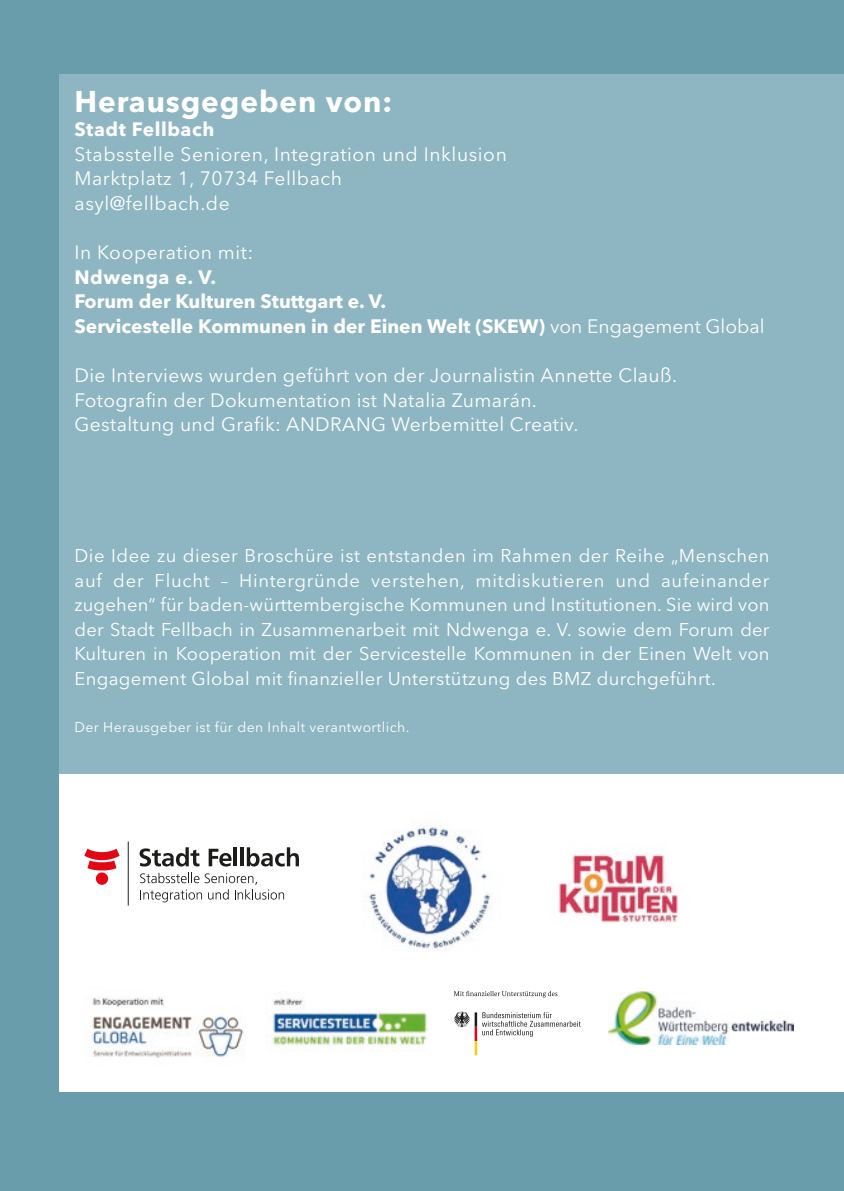
<style>
.page{position:relative;width:844px;height:1191px;background:#fff}
.page>*{position:absolute;margin:0;border:0;box-sizing:border-box;transform-origin:0 0}
.t1{font:700 29.75px "Avenir Next LT Pro";letter-spacing:.03em;color:#fff}
.t2{font:19.25px/24.5px "Avenir Next LT Pro";letter-spacing:.02em;color:#fff}
.t3{font:700 19.25px/24.5px "Avenir Next LT Pro";color:#fff}
.t4{font:700 19.25px "Avenir Next LT Pro";letter-spacing:.03em;color:#fff}
.t5{font:18.38px/24.5px "Avenir Next LT Pro";letter-spacing:.02em;color:#fff;text-align:justify}
.t6{font:14px "Avenir Next LT Pro";letter-spacing:.03em;color:#fff}
.s1{font-weight:400}
</style>
<div class="page">
<div style="left:0;top:0;width:843px;height:1191px;background:#699dab"></div>
<div style="left:60px;top:774px;width:783px;height:317px;background:#fff"></div>
<div style="left:60px;top:74px;width:783px;height:700px;background:#8eb5c2"></div>
<svg style="left:139px;top:847px;width:60px;height:19px"></svg>
<svg style="left:208px;top:848px;width:23px;height:18px"></svg>
<hr style="left:234px;top:847px;width:3px;height:19px;background:#1d1d1b">
<hr style="left:240px;top:847px;width:3px;height:19px;background:#1d1d1b">
<svg style="left:247px;top:847px;width:52px;height:19px"></svg>
<hr style="left:128px;top:841px;width:1px;height:64px;background:#1d1d1b">
<svg style="left:84px;top:848px;width:36px;height:23px"></svg>
<div style="left:96px;top:872px;width:12px;height:12px;background:#e30614;border-radius:50%"></div>
<svg style="left:140px;top:872px;width:144px;height:30px"></svg>
<svg style="left:453px;top:1011px;width:127px;height:44px"></svg>
<svg style="left:454px;top:990px;width:103px;height:7px"></svg>
<img style="left:92px;top:997px;width:152px;height:61px">
<img style="left:272px;top:998px;width:156px;height:51px">
<img style="left:558px;top:854px;width:121px;height:69px">
<img style="left:366px;top:826px;width:125px;height:124px">
<img style="left:608px;top:991px;width:185px;height:53px">
<h1 class="t1" style="left:74px;top:83px;width:319px">Herausgegeben von:</h1>
<p class="t4" style="left:74px;top:118px;width:141px">Stadt Fellbach</p>
<p class="t2" style="left:74px;top:142px;width:434px">Stabsstelle Senioren, Integration und Inklusion<br>Marktplatz 1, 70734 Fellbach<br>asyl@fellbach.de</p>
<p class="t2" style="left:74px;top:240px;width:180px">In Kooperation mit:</p>
<p class="t3" style="left:74px;top:264px;width:691px">Ndwenga e. V.<br>Forum der Kulturen Stuttgart e. V.<br>Servicestelle Kommunen in der Einen Welt (SKEW) <span class="s1">von Engagement Global</span></p>
<p class="t2" style="left:74px;top:363px;width:604px">Die Interviews wurden geführt von der Journalistin Annette Clauß.<br>Fotografin der Dokumentation ist Natalia Zumarán.<br>Gestaltung und Grafik: ANDRANG Werbemittel Creativ.</p>
<p class="t5" style="left:74px;top:543px;width:696px">Die Idee zu dieser Broschüre ist entstanden im Rahmen der Reihe „Menschen auf der Flucht – Hintergründe verstehen, mitdiskutieren und aufeinander zugehen“ für baden-württembergische Kommunen und Institutionen. Sie wird von der Stadt Fellbach in Zusammenarbeit mit Ndwenga e. V. sowie dem Forum der Kulturen in Kooperation mit der Servicestelle Kommunen in der Einen Welt von Engagement Global mit finanzieller Unterstützung des BMZ durchgeführt.</p>
<p class="t6" style="left:74px;top:718px;width:336px">Der Herausgeber ist für den Inhalt verantwortlich.</p>
</div>
